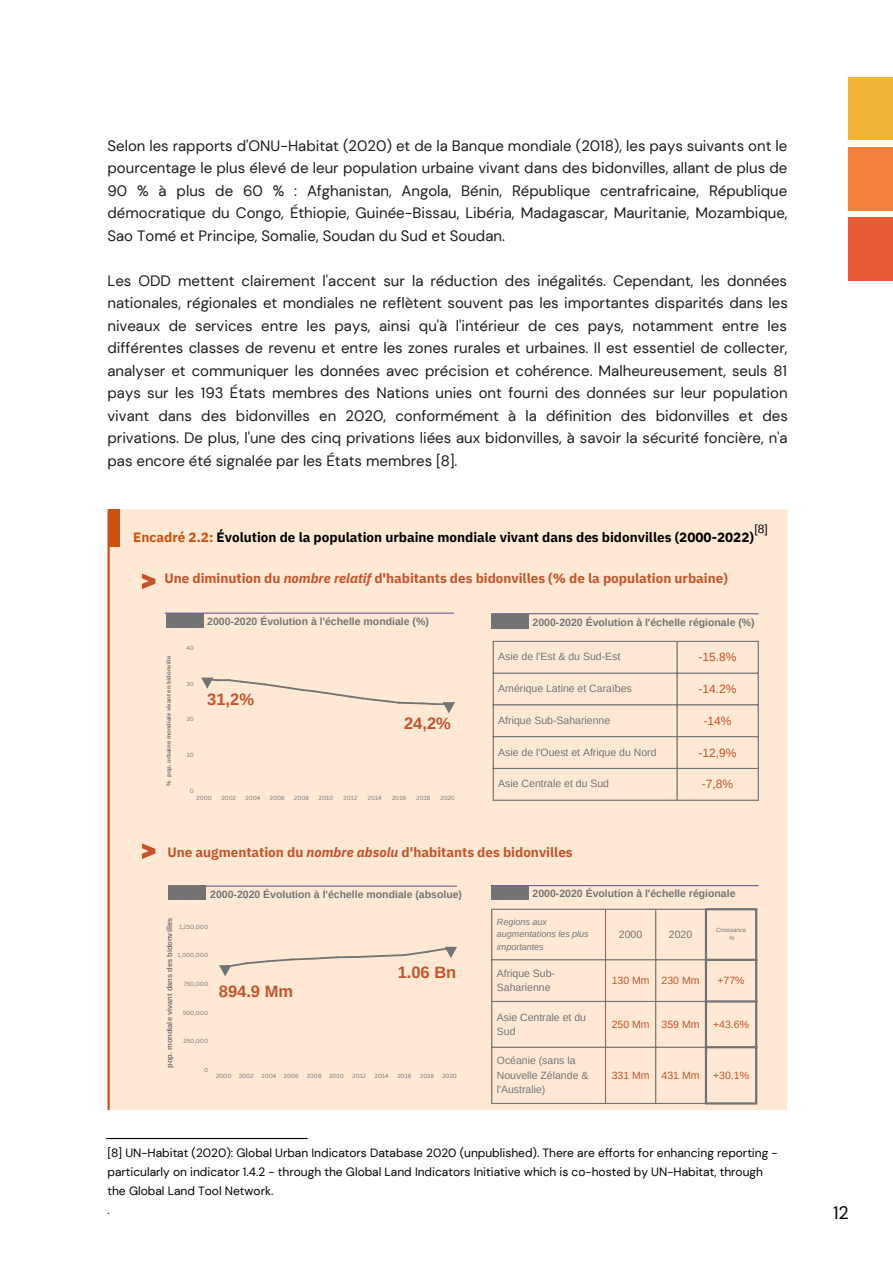
<style>
.page{position:relative;width:893px;height:1264px;background:#fff}
.page>*{position:absolute;margin:0;border:0;box-sizing:border-box;transform-origin:0 0}
.t1{font:18px "DM Sans";color:#000}
.t2{font:700 16.5px "Arimo";color:#c5542b}
.t3{font:15px/22.5px "DM Sans";color:#1e1b1c;text-align:justify}
.t4{font:700 13.5px "IBM Plex Sans";color:#c5542b}
.t5{font:700 13.5px "IBM Plex Sans";color:#000}
.t6{font:12px/19px "DM Sans";color:#000}
.t7{font:12px "Arimo";color:#c5542b}
.t8{font:12px "Arimo";color:#000}
.t9{font:10.5px/14.5px "Arimo";color:#737373}
.t10{font:700 10.5px "Arimo";color:#737373}
.t11{font:10.5px "Arimo";color:#c5542b}
.t12{font:italic 9px/12.5px "Arimo";color:#737373}
.t13{font:700 7.5px "Arimo";color:#737373}
.t14{font:700 6px "Arimo";color:#737373}
.t15{font:italic 6px "Arimo";color:#737373}
.t16{font:5.85px "Canva Sans";color:#737373}
.s1{color:#cd500e}
.s2{font-style:italic}
</style>
<div class="page">
<div style="left:848px;top:218px;width:44px;height:63px;background:#e75c34"></div>
<div style="left:848px;top:147px;width:44px;height:63px;background:#f4813b"></div>
<div style="left:848px;top:77px;width:44px;height:63px;background:#f1b439"></div>
<hr style="left:106px;top:1137px;width:201px;height:2px;background:#000">
<div style="left:109px;top:509px;width:677px;height:600px;background:#ffe9d5"></div>
<svg style="left:142px;top:573px;width:13px;height:16px"></svg>
<div style="left:109px;top:509px;width:10px;height:38px;background:#cd500e"></div>
<svg style="left:201px;top:677px;width:254px;height:36px"></svg>
<hr style="left:492px;top:642px;width:1px;height:157px;background:#737373">
<hr style="left:676px;top:642px;width:1px;height:157px;background:#737373">
<hr style="left:757px;top:642px;width:1px;height:157px;background:#737373">
<hr style="left:492px;top:640px;width:266px;height:2px;background:#737373">
<hr style="left:492px;top:672px;width:266px;height:1px;background:#737373">
<hr style="left:492px;top:704px;width:266px;height:1px;background:#737373">
<hr style="left:492px;top:736px;width:266px;height:1px;background:#737373">
<hr style="left:492px;top:768px;width:266px;height:1px;background:#737373">
<hr style="left:492px;top:799px;width:266px;height:1px;background:#737373">
<div style="left:166px;top:613px;width:37px;height:14px;background:#737373"></div>
<hr style="left:491px;top:613px;width:267px;height:1px;background:#6c5e99">
<div style="left:491px;top:614px;width:38px;height:14px;background:#737373"></div>
<hr style="left:168px;top:885px;width:289px;height:1px;background:#6c5e99">
<div style="left:168px;top:885px;width:37px;height:15px;background:#737373"></div>
<div style="left:491px;top:885px;width:38px;height:15px;background:#737373"></div>
<hr style="left:491px;top:885px;width:267px;height:1px;background:#6c5e99">
<hr style="left:107px;top:509px;width:3px;height:600px;background:#cd500e">
<svg style="left:219px;top:946px;width:238px;height:30px"></svg>
<hr style="left:491px;top:909px;width:1px;height:193px;background:#737373">
<hr style="left:605px;top:909px;width:1px;height:193px;background:#737373">
<hr style="left:655px;top:909px;width:1px;height:193px;background:#737373">
<hr style="left:491px;top:908px;width:213px;height:1px;background:#737373">
<hr style="left:491px;top:959px;width:213px;height:1px;background:#737373">
<hr style="left:491px;top:1000px;width:213px;height:2px;background:#737373">
<hr style="left:491px;top:1046px;width:213px;height:1px;background:#737373">
<hr style="left:491px;top:1102px;width:213px;height:1px;background:#737373">
<hr style="left:704px;top:910px;width:3px;height:192px;background:#737373">
<hr style="left:755px;top:910px;width:2px;height:192px;background:#737373">
<hr style="left:704px;top:908px;width:53px;height:2px;background:#737373">
<hr style="left:704px;top:958px;width:53px;height:3px;background:#737373">
<hr style="left:704px;top:1000px;width:53px;height:2px;background:#737373">
<hr style="left:704px;top:1046px;width:53px;height:2px;background:#737373">
<hr style="left:704px;top:1102px;width:53px;height:2px;background:#737373">
<hr style="left:165px;top:612px;width:289px;height:1px;background:#6c5e99">
<svg style="left:142px;top:843px;width:13px;height:16px"></svg>
<p class="t3" style="left:107px;top:134px;width:681px">Selon les rapports d'ONU-Habitat (2020) et de la Banque mondiale (2018), les pays suivants ont le pourcentage le plus élevé de leur population urbaine vivant dans des bidonvilles, allant de plus de 90 % à plus de 60 % : Afghanistan, Angola, Bénin, République centrafricaine, République démocratique du Congo, Éthiopie, Guinée-Bissau, Libéria, Madagascar, Mauritanie, Mozambique, Sao Tomé et Principe, Somalie, Soudan du Sud et Soudan.</p>
<p class="t3" style="left:107px;top:269px;width:681px">Les ODD mettent clairement l'accent sur la réduction des inégalités. Cependant, les données nationales, régionales et mondiales ne reflètent souvent pas les importantes disparités dans les niveaux de services entre les pays, ainsi qu'à l'intérieur de ces pays, notamment entre les différentes classes de revenu et entre les zones rurales et urbaines. Il est essentiel de collecter, analyser et communiquer les données avec précision et cohérence. Malheureusement, seuls 81 pays sur les 193 États membres des Nations unies ont fourni des données sur leur population vivant dans des bidonvilles en 2020, conformément à la définition des bidonvilles et des privations. De plus, l'une des cinq privations liées aux bidonvilles, à savoir la sécurité foncière, n'a pas encore été signalée par les États membres [8].</p>
<p class="t8" style="left:754px;top:522px;width:15px">[8]</p>
<p class="t5" style="left:133px;top:528px;width:622px"><span class="s1">Encadré 2.2:</span> Évolution de la population urbaine mondiale vivant dans des bidonvilles (2000-2022)</p>
<p class="t4" style="left:164px;top:569px;width:565px">Une diminution du <span class="s2">nombre relatif</span> d'habitants des bidonvilles (% de la population urbaine)</p>
<p class="t14" style="left:165px;top:785px;width:131px;rotate:-90deg">% pop. urbaine mondiale vivant en bidonville</p>
<p class="t16" style="left:186px;top:643px;width:9px">40</p>
<p class="t16" style="left:186px;top:679px;width:9px">30</p>
<p class="t16" style="left:187px;top:715px;width:9px">20</p>
<p class="t16" style="left:187px;top:751px;width:9px">10</p>
<p class="t16" style="left:190px;top:787px;width:6px">0</p>
<p class="t10" style="left:207px;top:615px;width:223px">2000-2020 Évolution à l'échelle mondiale (%)</p>
<p class="t2" style="left:207px;top:690px;width:48px">31,2%</p>
<p class="t2" style="left:404px;top:714px;width:48px">24,2%</p>
<p class="t16" style="left:197px;top:793px;width:17px">2000</p>
<p class="t16" style="left:221px;top:793px;width:16px">2002</p>
<p class="t16" style="left:245px;top:793px;width:16px">2004</p>
<p class="t16" style="left:270px;top:793px;width:17px">2006</p>
<p class="t16" style="left:294px;top:793px;width:16px">2008</p>
<p class="t16" style="left:319px;top:793px;width:16px">2010</p>
<p class="t16" style="left:343px;top:793px;width:15px">2012</p>
<p class="t16" style="left:368px;top:793px;width:15px">2014</p>
<p class="t16" style="left:392px;top:793px;width:16px">2016</p>
<p class="t16" style="left:416px;top:793px;width:15px">2018</p>
<p class="t16" style="left:440px;top:793px;width:16px">2020</p>
<p class="t10" style="left:532px;top:616px;width:224px">2000-2020 Évolution à l'échelle régionale (%)</p>
<p class="t9" style="left:498px;top:649px;width:123px">Asie de l'Est &amp; du Sud-Est</p>
<p class="t7" style="left:698px;top:650px;width:39px">-15.8%</p>
<p class="t9" style="left:498px;top:681px;width:135px">Amérique Latine et Caraïbes</p>
<p class="t7" style="left:698px;top:682px;width:39px">-14.2%</p>
<p class="t9" style="left:498px;top:713px;width:113px">Afrique Sub-Saharienne</p>
<p class="t7" style="left:703px;top:714px;width:29px">-14%</p>
<p class="t9" style="left:498px;top:744px;width:160px">Asie de l'Ouest et Afrique du Nord</p>
<p class="t7" style="left:698px;top:745px;width:39px">-12,9%</p>
<p class="t9" style="left:498px;top:776px;width:112px">Asie Centrale et du Sud</p>
<p class="t7" style="left:702px;top:777px;width:33px">-7,8%</p>
<p class="t4" style="left:167px;top:843px;width:407px">Une augmentation du <span class="s2">nombre absolu</span> d'habitants des bidonvilles</p>
<p class="t10" style="left:210px;top:888px;width:253px">2000-2020 Évolution à l'échelle mondiale (absolue)</p>
<p class="t10" style="left:532px;top:887px;width:204px">2000-2020 Évolution à l'échelle régionale</p>
<p class="t13" style="left:165px;top:1067px;width:152px;rotate:-90deg">pop. mondiale vivant dans des bidonvilles</p>
<p class="t16" style="left:179px;top:922px;width:31px">1,250,000</p>
<p class="t16" style="left:177px;top:951px;width:32px">1,000,000</p>
<p class="t16" style="left:184px;top:979px;width:26px">750,000</p>
<p class="t16" style="left:183px;top:1008px;width:27px">500,000</p>
<p class="t16" style="left:184px;top:1037px;width:26px">250,000</p>
<p class="t16" style="left:204px;top:1065px;width:6px">0</p>
<p class="t2" style="left:219px;top:982px;width:76px">894.9 Mm</p>
<p class="t2" style="left:397px;top:962px;width:60px">1.06 Bn</p>
<p class="t16" style="left:216px;top:1072px;width:17px">2000</p>
<p class="t16" style="left:239px;top:1072px;width:16px">2002</p>
<p class="t16" style="left:261px;top:1072px;width:16px">2004</p>
<p class="t16" style="left:284px;top:1072px;width:17px">2006</p>
<p class="t16" style="left:307px;top:1072px;width:16px">2008</p>
<p class="t16" style="left:329px;top:1072px;width:16px">2010</p>
<p class="t16" style="left:352px;top:1072px;width:15px">2012</p>
<p class="t16" style="left:375px;top:1072px;width:15px">2014</p>
<p class="t16" style="left:397px;top:1072px;width:16px">2016</p>
<p class="t16" style="left:420px;top:1072px;width:15px">2018</p>
<p class="t16" style="left:442px;top:1072px;width:16px">2020</p>
<p class="t12" style="left:497px;top:915px;width:93px">Regions aux augmentations les plus importantes</p>
<p class="t9" style="left:619px;top:926px;width:25px">2000</p>
<p class="t9" style="left:668px;top:926px;width:25px">2020</p>
<p class="t15" style="left:716px;top:926px;width:31px">Croissance</p>
<p class="t15" style="left:729px;top:934px;width:7px">%</p>
<p class="t9" style="left:497px;top:966px;width:60px">Afrique Sub-<br>Saharienne</p>
<p class="t11" style="left:611px;top:974px;width:39px">130 Mm</p>
<p class="t11" style="left:661px;top:974px;width:39px">230 Mm</p>
<p class="t11" style="left:717px;top:974px;width:29px">+77%</p>
<p class="t9" style="left:497px;top:1009px;width:91px">Asie Centrale et du<br>Sud</p>
<p class="t11" style="left:611px;top:1018px;width:39px">250 Mm</p>
<p class="t11" style="left:661px;top:1018px;width:39px">359 Mm</p>
<p class="t11" style="left:713px;top:1018px;width:37px">+43.6%</p>
<p class="t9" style="left:497px;top:1053px;width:93px">Océanie (sans la<br>Nouvelle Zélande &amp; l'Australie)</p>
<p class="t11" style="left:611px;top:1069px;width:39px">331 Mm</p>
<p class="t11" style="left:661px;top:1069px;width:39px">431 Mm</p>
<p class="t11" style="left:713px;top:1069px;width:37px">+30.1%</p>
<p class="t6" style="left:107px;top:1143px;width:671px">[8] UN-Habitat (2020): Global Urban Indicators Database 2020 (unpublished). There are efforts for enhancing reporting - particularly on indicator 1.4.2 - through the Global Land Indicators Initiative which is co-hosted by UN-Habitat, through the Global Land Tool Network.</p>
<p class="t6" style="left:107px;top:1200px;width:4px">.</p>
<p class="t1" style="left:833px;top:1200px;width:17px">12</p>
</div>
